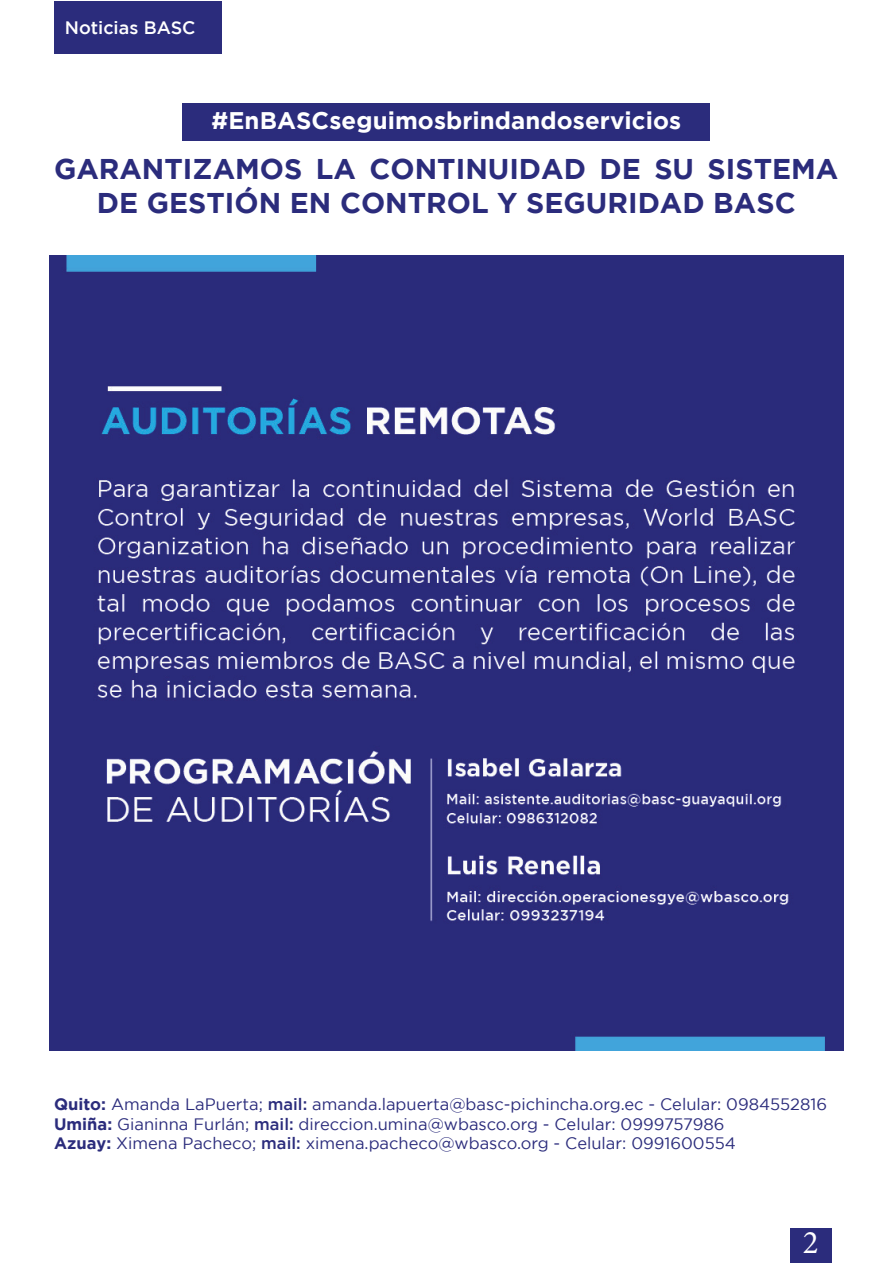
<style>
.page{position:relative;width:893px;height:1263px;background:#fff}
.page>*{position:absolute;margin:0;border:0;box-sizing:border-box;transform-origin:0 0}
.t1{font:33px "Minion Pro";color:#fff}
.t2{font:700 28.5px/34.2px "Gotham";color:#2b2c7c;text-align:center}
.t3{font:700 24px "Gotham";letter-spacing:.005em;color:#fff}
.t4{font:500 18px "Gotham";color:#fff}
.t5{font:16.5px/19.8px "Gotham";color:#2b2c7c}
.s1{font-weight:700}
.s2{font-weight:500}
</style>
<div class="page">
<div style="left:790px;top:1229px;width:41px;height:34px;background:#2b2c7c"></div>
<div style="left:183px;top:103px;width:527px;height:37px;background:#2b2c7c"></div>
<img style="left:49px;top:256px;width:795px;height:794px">
<div style="left:55px;top:1px;width:167px;height:52px;background:#2b2c7c"></div>
<p class="t4" style="left:65px;top:18px;width:132px">Noticias BASC</p>
<h3 class="t3" style="left:212px;top:106px;width:471px">#EnBASCseguimosbrindandoservicios</h3>
<h2 class="t2" style="left:54px;top:151px;width:786px">GARANTIZAMOS LA CONTINUIDAD DE SU SISTEMA<br>DE GESTIÓN EN CONTROL Y SEGURIDAD BASC</h2>
<p class="t5" style="left:54px;top:1094px;width:774px"><span class="s1">Quito:</span> Amanda LaPuerta; <span class="s2">mail:</span> amanda.lapuerta@basc-pichincha.org.ec - Celular: 0984552816<br><span class="s1">Umiña:</span> Gianinna Furlán; <span class="s2">mail:</span> direccion.umina@wbasco.org - Celular: 0999757986<br><span class="s1">Azuay:</span> Ximena Pacheco; <span class="s2">mail:</span> ximena.pacheco@wbasco.org - Celular: 0991600554</p>
<h1 class="t1" style="left:803px;top:1220px;width:17px">2</h1>
</div>
